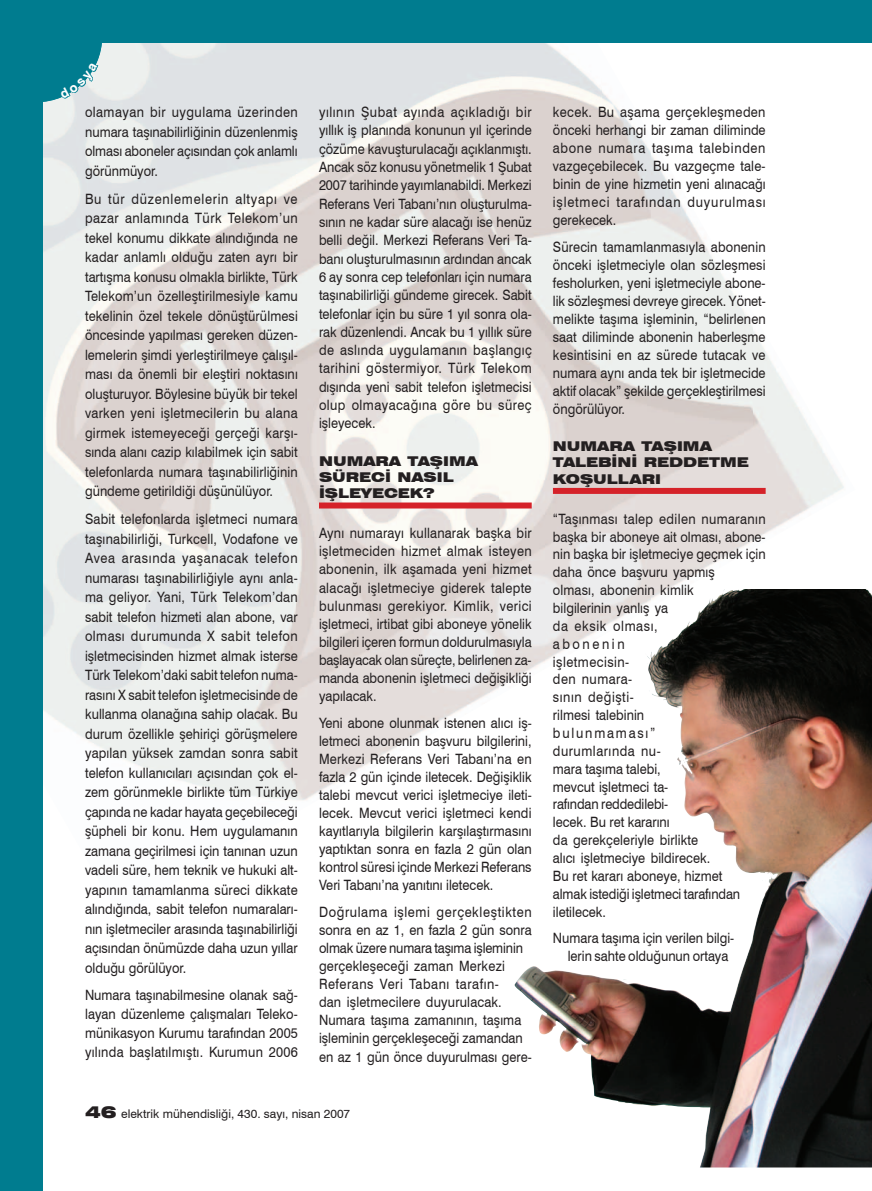
<style>
.page{position:relative;width:872px;height:1191px;background:#fff}
.page>*{position:absolute;margin:0;border:0;box-sizing:border-box;transform-origin:0 0}
.t1{font:14.25px/19.5px "Swiss 721 BT";color:#231f20;text-align:justify;scale:.9 1}
.t2{font:900 expanded 13.5px/16.2px "Swiss 721 BT";color:#231f20}
.t3{font:12px "Swiss 721 BT";color:#231f20}
.s1{font-weight:900;font-stretch:expanded;font-size:16.5px}
</style>
<div class="page">
<img style="left:43px;top:102px;width:202px;height:693px">
<img style="left:245px;top:102px;width:51px;height:698px">
<img style="left:296px;top:102px;width:102px;height:698px">
<img style="left:398px;top:102px;width:101px;height:643px">
<img style="left:499px;top:102px;width:102px;height:585px">
<img style="left:652px;top:197px;width:102px;height:396px">
<img style="left:753px;top:351px;width:91px;height:205px">
<img style="left:753px;top:299px;width:12px;height:52px">
<img style="left:652px;top:156px;width:25px;height:41px">
<div style="left:319px;top:502px;width:213px;height:6px;background:#d52229"></div>
<div style="left:553px;top:488px;width:212px;height:6px;background:#d52229"></div>
<img style="left:514px;top:593px;width:358px;height:574px">
<div style="left:0;top:0;width:43px;height:1191px;background:#007c8f"></div>
<svg style="left:43px;top:0;width:829px;height:102px"></svg>
<p class="t1" style="left:85px;top:102px;width:238px">olamayan bir uygulama üzerinden numara taşınabilirliğinin düzenlenmiş olması aboneler açısından çok anlamlı görünmüyor.</p>
<p class="t1" style="left:85px;top:189px;width:238px">Bu tür düzenlemelerin altyapı ve pazar anlamında Türk Telekom’un tekel konumu dikkate alındığında ne kadar anlamlı olduğu zaten ayrı bir tartışma konusu olmakla birlikte, Türk Telekom’un özelleştirilmesiyle kamu tekelinin özel tekele dönüştürülmesi öncesinde yapılması gereken düzen&shy;lemelerin şimdi yerleştirilmeye çalışıl&shy;ması da önemli bir eleştiri noktasını oluşturuyor. Böylesine büyük bir tekel varken yeni işletmecilerin bu alana girmek istemeyeceği gerçeği karşı&shy;sında alanı cazip kılabilmek için sabit telefonlarda numara taşınabilirliğinin gündeme getirildiği düşünülüyor.</p>
<p class="t1" style="left:85px;top:509px;width:238px">Sabit telefonlarda işletmeci numara taşınabilirliği, Turkcell, Vodafone ve Avea arasında yaşanacak telefon numarası taşınabilirliğiyle aynı anla&shy;ma geliyor. Yani, Türk Telekom’dan sabit telefon hizmeti alan abone, var olması durumunda X sabit telefon işletmecisinden hizmet almak isterse Türk Telekom’daki sabit telefon numa&shy;rasını X sabit telefon işletmecisinde de kullanma olanağına sahip olacak. Bu durum özellikle şehiriçi görüşmelere yapılan yüksek zamdan sonra sabit telefon kullanıcıları açısından çok el&shy;zem görünmekle birlikte tüm Türkiye çapında ne kadar hayata geçebileceği şüpheli bir konu. Hem uygulamanın zamana geçirilmesi için tanınan uzun vadeli süre, hem teknik ve hukuki alt&shy;yapının tamamlanma süreci dikkate alındığında, sabit telefon numaraları&shy;nın işletmeciler arasında taşınabilirliği açısından önümüzde daha uzun yıllar olduğu görülüyor.</p>
<p class="t1" style="left:85px;top:985px;width:238px;line-height:18.8px">Numara taşınabilmesine olanak sağ&shy;layan düzenleme çalışmaları Teleko&shy;münikasyon Kurumu tarafından 2005 yılında başlatılmıştı. Kurumun 2006</p>
<p class="t1" style="left:319px;top:103px;width:238px;line-height:18.3px">yılının Şubat ayında açıkladığı bir yıllık iş planında konunun yıl içerinde çözüme kavuşturulacağı açıklanmıştı.<br>Ancak söz konusu yönetmelik 1 Şubat 2007 tarihinde yayımlanabildi. Merkezi Referans Veri Tabanı’nın oluşturulma&shy;sının ne kadar süre alacağı ise henüz belli değil. Merkezi Referans Veri Ta&shy;banı oluşturulmasının ardından ancak 6 ay sonra cep telefonları için numara taşınabilirliği gündeme girecek. Sabit telefonlar için bu süre 1 yıl sonra ola&shy;rak düzenlendi. Ancak bu 1 yıllık süre de aslında uygulamanın başlangıç tarihini göstermiyor. Türk Telekom dışında yeni sabit telefon işletmecisi olup olmayacağına göre bu süreç işleyecek.</p>
<p class="t2" style="left:319px;top:453px;width:160px">NUMARA TAŞIMA<br>SÜRECİ NASIL<br>İŞLEYECEK?</p>
<p class="t1" style="left:319px;top:524px;width:238px;line-height:18.1px">Aynı numarayı kullanarak başka bir işletmeciden hizmet almak isteyen abonenin, ilk aşamada yeni hizmet alacağı işletmeciye giderek talepte bulunması gerekiyor. Kimlik, verici işletmeci, irtibat gibi aboneye yönelik bilgileri içeren formun doldurulmasıyla başlayacak olan süreçte, belirlenen za&shy;manda abonenin işletmeci değişikliği yapılacak.</p>
<p class="t1" style="left:319px;top:713px;width:238px;line-height:18.1px">Yeni abone olunmak istenen alıcı iş&shy;letmeci abonenin başvuru bilgilerini, Merkezi Referans Veri Tabanı’na en fazla 2 gün içinde iletecek. Değişiklik talebi mevcut verici işletmeciye ileti&shy;lecek. Mevcut verici işletmeci kendi kayıtlarıyla bilgilerin karşılaştırmasını yaptıktan sonra en fazla 2 gün olan kontrol süresi içinde Merkezi Referans Veri Tabanı’na yanıtını iletecek.</p>
<p class="t1" style="left:319px;top:902px;width:238px;line-height:18px;text-align:left">Doğrulama işlemi gerçekleştikten sonra en az 1, en fazla 2 gün sonra olmak üzere numara taşıma işleminin gerçekleşeceği zaman Merkezi Referans Veri Tabanı tarafın-<br>dan işletmecilere duyurulacak.<br>Numara taşıma zamanının, taşıma işleminin gerçekleşeceği zamandan en az 1 gün önce duyurulması gere-</p>
<p class="t3" style="left:85px;top:1106px;width:267px"><span class="s1">46</span> elektrik mühendisliği, 430. sayı, nisan 2007</p>
<p class="t1" style="left:553px;top:103px;width:238px;line-height:18px">kecek. Bu aşama gerçekleşmeden önceki herhangi bir zaman diliminde abone numara taşıma talebinden vazgeçebilecek. Bu vazgeçme tale&shy;binin de yine hizmetin yeni alınacağı işletmeci tarafından duyurulması gerekecek.</p>
<p class="t1" style="left:553px;top:237px;width:238px;line-height:18px">Sürecin tamamlanmasıyla abonenin önceki işletmeciyle olan sözleşmesi fesholurken, yeni işletmeciyle abone&shy;lik sözleşmesi devreye girecek. Yönet&shy;melikte taşıma işleminin, “belirlenen saat diliminde abonenin haberleşme kesintisini en az sürede tutacak ve numara aynı anda tek bir işletmecide aktif olacak” şekilde gerçekleştirilmesi öngörülüyor.</p>
<p class="t2" style="left:553px;top:438px;width:197px">NUMARA TAŞIMA<br>TALEBİNİ REDDETME<br>KOŞULLARI</p>
<p class="t1" style="left:553px;top:509px;width:238px;line-height:17.9px;text-align:left">“Taşınması talep edilen numaranın başka bir aboneye ait olması, abone&shy;nin başka bir işletmeciye geçmek için daha önce başvuru yapmış<br>olması, abonenin kimlik<br>bilgilerinin yanlış ya<br>da eksik olması,<br>abonenin<br>işletmecisin-<br>den numara-<br>sının değişti-<br>rilmesi talebinin<br>bulunmaması”<br>durumlarında nu-<br>mara taşıma talebi,<br>mevcut işletmeci ta-<br>rafından reddedilebi-<br>lecek. Bu ret kararını<br>da gerekçeleriyle birlikte<br>alıcı işletmeciye bildirecek.<br>Bu ret kararı aboneye, hizmet<br>almak istediği işletmeci tarafından iletilecek.</p>
<p class="t1" style="left:568px;top:928px;width:186px;line-height:17.9px;text-indent:-15px">Numara taşıma için verilen bilgi&shy;lerin sahte olduğunun ortaya</p>
</div>
